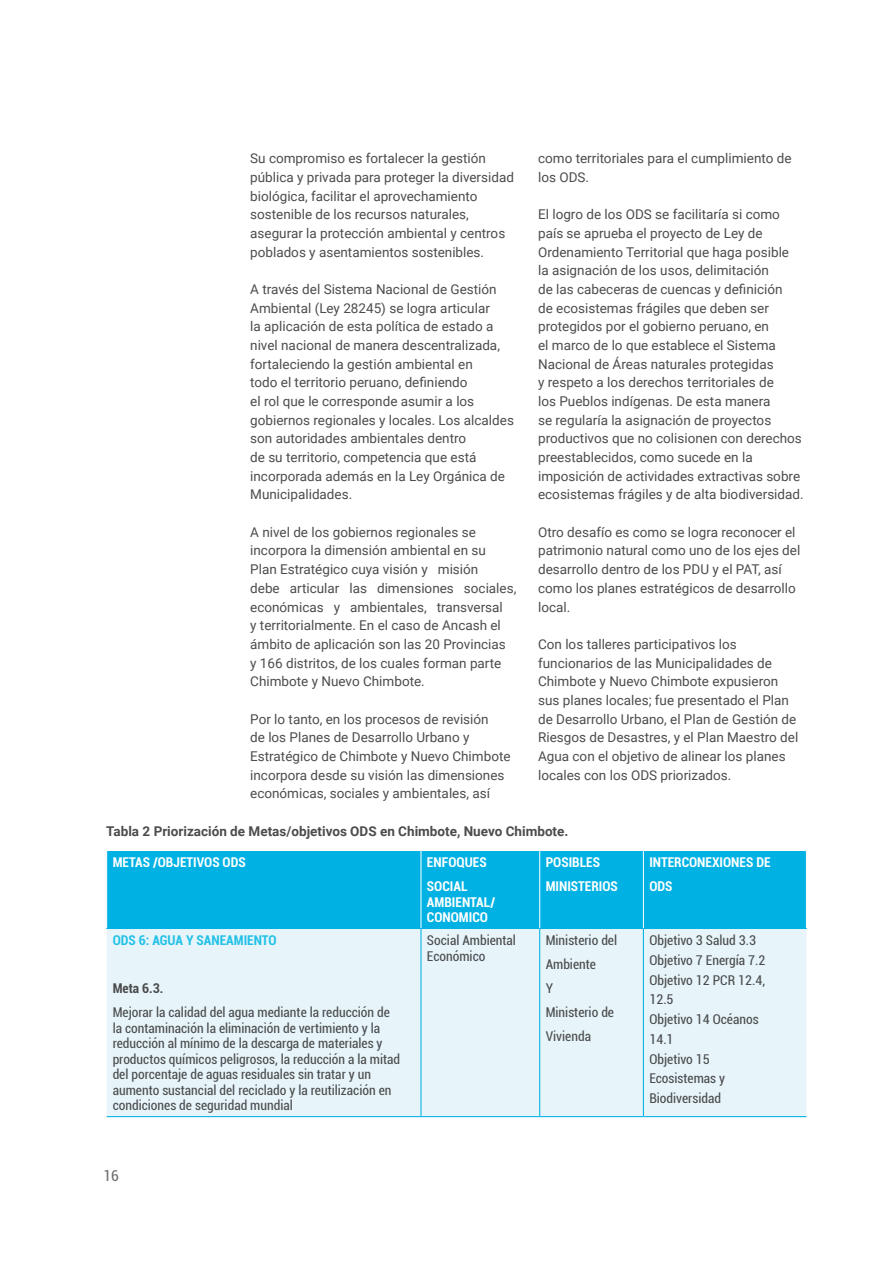
<style>
.page{position:relative;width:893px;height:1263px;background:#fff}
.page>*{position:absolute;margin:0;border:0;box-sizing:border-box;transform-origin:0 0}
.t1{font:condensed 15px "Roboto";color:#6e6e6e}
.New_body_text{font:13.5px/18.6px "Roboto";color:#4b4c4d}
.Table_Text{font:condensed 13.5px/15.5px "Roboto";color:#4b4c4d}
.Table_Text-2{font:700 condensed 13.5px/15.6px "Roboto";color:#fff}
.table_titles_2{font:700 13.5px "Roboto";color:#4b4c4d}
.Table_Text-3{font:700 condensed 13.5px "Roboto";color:#22c1e6}
.Table_Text-4{font:700 condensed 13.5px "Roboto";color:#4b4c4d}
</style>
<div class="page">
<div style="left:107px;top:851px;width:699px;height:77px;background:#00b2e3"></div>
<div style="left:107px;top:929px;width:699px;height:187px;background:#e7f5fb"></div>
<hr style="left:421px;top:851px;width:1px;height:77px;background:#fff">
<hr style="left:539px;top:851px;width:1px;height:77px;background:#fff">
<hr style="left:643px;top:851px;width:1px;height:77px;background:#fff">
<hr style="left:421px;top:928px;width:119px;height:1px;background:#00b2e3">
<hr style="left:540px;top:928px;width:103px;height:1px;background:#00b2e3">
<hr style="left:539px;top:929px;width:1px;height:187px;background:#00b2e3">
<hr style="left:106px;top:928px;width:315px;height:1px;background:#00b2e3">
<hr style="left:420px;top:929px;width:1px;height:187px;background:#00b2e3">
<hr style="left:643px;top:929px;width:1px;height:187px;background:#00b2e3">
<hr style="left:643px;top:928px;width:164px;height:1px;background:#00b2e3">
<hr style="left:421px;top:1116px;width:119px;height:1px;background:#00b2e3">
<hr style="left:540px;top:1116px;width:103px;height:1px;background:#00b2e3">
<hr style="left:107px;top:1116px;width:314px;height:1px;background:#00b2e3">
<hr style="left:643px;top:1116px;width:163px;height:1px;background:#00b2e3">
<p class="New_body_text" style="left:250px;top:149px;width:265px">Su compromiso es fortalecer la gestión pública y privada para proteger la diversidad biológica, facilitar el aprovechamiento sostenible de los recursos naturales, asegurar la protección ambiental y centros poblados y asentamientos sostenibles.</p>
<p class="New_body_text" style="left:250px;top:279px;width:265px">A través del Sistema Nacional de Gestión Ambiental (Ley 28245) se logra articular<br>la aplicación de esta política de estado a nivel nacional de manera descentralizada, fortaleciendo la gestión ambiental en<br>todo el territorio peruano, definiendo<br>el rol que le corresponde asumir a los gobiernos regionales y locales. Los alcaldes son autoridades ambientales dentro<br>de su territorio, competencia que está incorporada además en la Ley Orgánica de Municipalidades.</p>
<p class="New_body_text" style="left:250px;top:522px;width:268px">A nivel de los gobiernos regionales se incorpora la dimensión ambiental en su<br>Plan Estratégico cuya visión y misión<br>debe articular las dimensiones sociales, económicas y ambientales, transversal<br>y territorialmente. En el caso de Ancash el ámbito de aplicación son las 20 Provincias<br>y 166 distritos, de los cuales forman parte Chimbote y Nuevo Chimbote.</p>
<p class="New_body_text" style="left:250px;top:709px;width:262px">Por lo tanto, en los procesos de revisión<br>de los Planes de Desarrollo Urbano y Estratégico de Chimbote y Nuevo Chimbote incorpora desde su visión las dimensiones económicas, sociales y ambientales, así</p>
<p class="New_body_text" style="left:538px;top:149px;width:255px">como territoriales para el cumplimiento de los ODS.</p>
<p class="New_body_text" style="left:538px;top:205px;width:267px">El logro de los ODS se facilitaría si como país se aprueba el proyecto de Ley de Ordenamiento Territorial que haga posible<br>la asignación de los usos, delimitación<br>de las cabeceras de cuencas y definición<br>de ecosistemas frágiles que deben ser protegidos por el gobierno peruano, en<br>el marco de lo que establece el Sistema Nacional de Áreas naturales protegidas<br>y respeto a los derechos territoriales de<br>los Pueblos indígenas. De esta manera<br>se regularía la asignación de proyectos productivos que no colisionen con derechos preestablecidos, como sucede en la imposición de actividades extractivas sobre ecosistemas frágiles y de alta biodiversidad.</p>
<p class="New_body_text" style="left:538px;top:522px;width:264px">Otro desafío es como se logra reconocer el patrimonio natural como uno de los ejes del desarrollo dentro de los PDU y el PAT, así como los planes estratégicos de desarrollo local.</p>
<p class="New_body_text" style="left:538px;top:634px;width:262px">Con los talleres participativos los funcionarios de las Municipalidades de Chimbote y Nuevo Chimbote expusieron sus planes locales; fue presentado el Plan de Desarrollo Urbano, el Plan de Gestión de Riesgos de Desastres, y el Plan Maestro del Agua con el objetivo de alinear los planes locales con los ODS priorizados.</p>
<p class="table_titles_2" style="left:106px;top:821px;width:464px">Tabla 2 Priorización de Metas/objetivos ODS en Chimbote, Nuevo Chimbote.</p>
<p class="Table_Text-2" style="left:113px;top:854px;width:135px">METAS /OBJETIVOS ODS</p>
<p class="Table_Text-2" style="left:427px;top:854px;width:61px">ENFOQUES</p>
<p class="Table_Text-2" style="left:427px;top:878px;width:70px">SOCIAL<br>AMBIENTAL/<br>CONOMICO</p>
<p class="Table_Text-2" style="left:546px;top:854px;width:56px">POSIBLES</p>
<p class="Table_Text-2" style="left:546px;top:878px;width:74px">MINISTERIOS</p>
<p class="Table_Text-3" style="left:113px;top:931px;width:165px">ODS 6: AGUA Y SANEAMIENTO</p>
<p class="Table_Text-4" style="left:113px;top:979px;width:52px">Meta 6.3.</p>
<p class="Table_Text" style="left:113px;top:1004px;width:289px">Mejorar la calidad del agua mediante la reducción de la contaminación la eliminación de vertimiento y la reducción al mínimo de la descarga de materiales y productos químicos peligrosos, la reducción a la mitad del porcentaje de aguas residuales sin tratar y un aumento sustancial del reciclado y la reutilización en condiciones de seguridad mundial</p>
<p class="t1" style="left:103px;top:1165px;width:17px">16</p>
<p class="Table_Text" style="left:427px;top:932px;width:91px">Social Ambiental<br>Económico</p>
<p class="Table_Text" style="left:546px;top:932px;width:73px">Ministerio del</p>
<p class="Table_Text" style="left:546px;top:956px;width:52px">Ambiente</p>
<p class="Table_Text" style="left:546px;top:980px;width:9px">Y</p>
<p class="Table_Text" style="left:546px;top:1004px;width:70px">Ministerio de</p>
<p class="Table_Text" style="left:546px;top:1028px;width:47px">Vivienda</p>
<p class="Table_Text-2" style="left:649px;top:854px;width:123px">INTERCONEXIONES DE</p>
<p class="Table_Text-2" style="left:649px;top:878px;width:25px">ODS</p>
<p class="Table_Text" style="left:649px;top:932px;width:108px">Objetivo 3 Salud 3.3</p>
<p class="Table_Text" style="left:649px;top:952px;width:118px">Objetivo 7 Energía 7.2</p>
<p class="Table_Text" style="left:649px;top:971px;width:117px">Objetivo 12 PCR 12.4,</p>
<p class="Table_Text" style="left:649px;top:991px;width:26px">12.5</p>
<p class="Table_Text" style="left:649px;top:1011px;width:111px">Objetivo 14 Océanos</p>
<p class="Table_Text" style="left:649px;top:1031px;width:26px">14.1</p>
<p class="Table_Text" style="left:649px;top:1051px;width:62px">Objetivo 15</p>
<p class="Table_Text" style="left:649px;top:1070px;width:77px">Ecosistemas y</p>
<p class="Table_Text" style="left:649px;top:1090px;width:73px">Biodiversidad</p>
</div>
